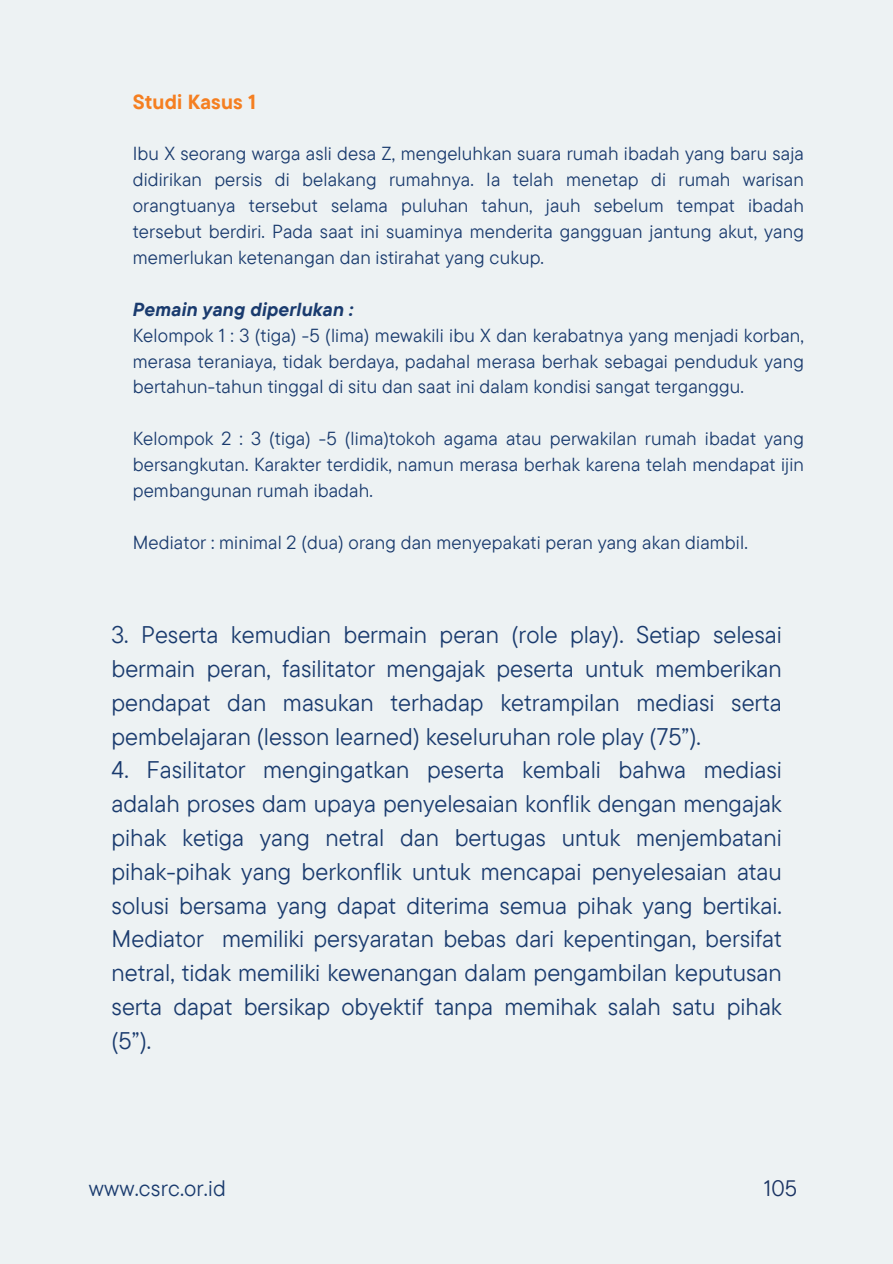
<style>
.page{position:relative;width:893px;height:1264px;background:#fff}
.page>*{position:absolute;margin:0;border:0;box-sizing:border-box;transform-origin:0 0}
.t1{font:24px/33.8px "TT Commons Pro";color:#1a3b6e;text-align:justify}
.t2{font:22.35px "TT Commons Pro";letter-spacing:.01em;color:#1a3b6e}
.t3{font:22.35px "TT Commons Pro";color:#1b3463}
.t4{font:700 20.4px "TT Commons Pro";letter-spacing:.01em;color:#f57f21}
.t5{font:18.9px/25.8px "TT Commons Pro";letter-spacing:.01em;color:#1a3b6e;text-align:justify}
.t6{font:italic 700 18.9px "TT Commons Pro";letter-spacing:.01em;color:#1a3b6e}
</style>
<div class="page">
<div style="left:0;top:0;width:892px;height:1263px;background:#edf2f3"></div>
<p class="t4" style="left:133px;top:86px;width:125px">Studi Kasus 1</p>
<p class="t5" style="left:133px;top:141px;width:672px">Ibu X seorang warga asli desa Z, mengeluhkan suara rumah ibadah yang baru saja didirikan persis di belakang rumahnya. Ia telah menetap di rumah warisan orangtuanya tersebut selama puluhan tahun, jauh sebelum tempat ibadah tersebut berdiri. Pada saat ini suaminya menderita gangguan jantung akut, yang memerlukan ketenangan dan istirahat yang cukup.</p>
<p class="t6" style="left:133px;top:295px;width:222px">Pemain yang diperlukan :</p>
<p class="t5" style="left:133px;top:322px;width:672px">Kelompok 1 : 3 (tiga) -5 (lima) mewakili ibu X dan kerabatnya yang menjadi korban, merasa teraniaya, tidak berdaya, padahal merasa berhak sebagai penduduk yang bertahun-tahun tinggal di situ dan saat ini dalam kondisi sangat terganggu.</p>
<p class="t5" style="left:133px;top:425px;width:672px">Kelompok 2 : 3 (tiga) -5 (lima)tokoh agama atau perwakilan rumah ibadat yang bersangkutan. Karakter terdidik, namun merasa berhak karena telah mendapat ijin pembangunan rumah ibadah.</p>
<p class="t5" style="left:133px;top:529px;width:616px">Mediator : minimal 2 (dua) orang dan menyepakati peran yang akan diambil.</p>
<p class="t1" style="left:111px;top:618px;width:671px">3. Peserta kemudian bermain peran (role play). Setiap selesai bermain peran, fasilitator mengajak peserta untuk memberikan pendapat dan masukan terhadap ketrampilan mediasi serta pembelajaran (lesson learned) keseluruhan role play (75”).</p>
<p class="t1" style="left:111px;top:753px;width:671px">4. Fasilitator mengingatkan peserta kembali bahwa mediasi adalah proses dam upaya penyelesaian konflik dengan mengajak pihak ketiga yang netral dan bertugas untuk menjembatani pihak-pihak yang berkonflik untuk mencapai penyelesaian atau solusi bersama yang dapat diterima semua pihak yang bertikai.<br>Mediator memiliki persyaratan bebas dari kepentingan, bersifat netral, tidak memiliki kewenangan dalam pengambilan keputusan serta dapat bersikap obyektif tanpa memihak salah satu pihak (5”).</p>
<p class="t2" style="left:89px;top:1171px;width:138px">www.csrc.or.id</p>
<p class="t3" style="left:763px;top:1171px;width:35px">105</p>
</div>
